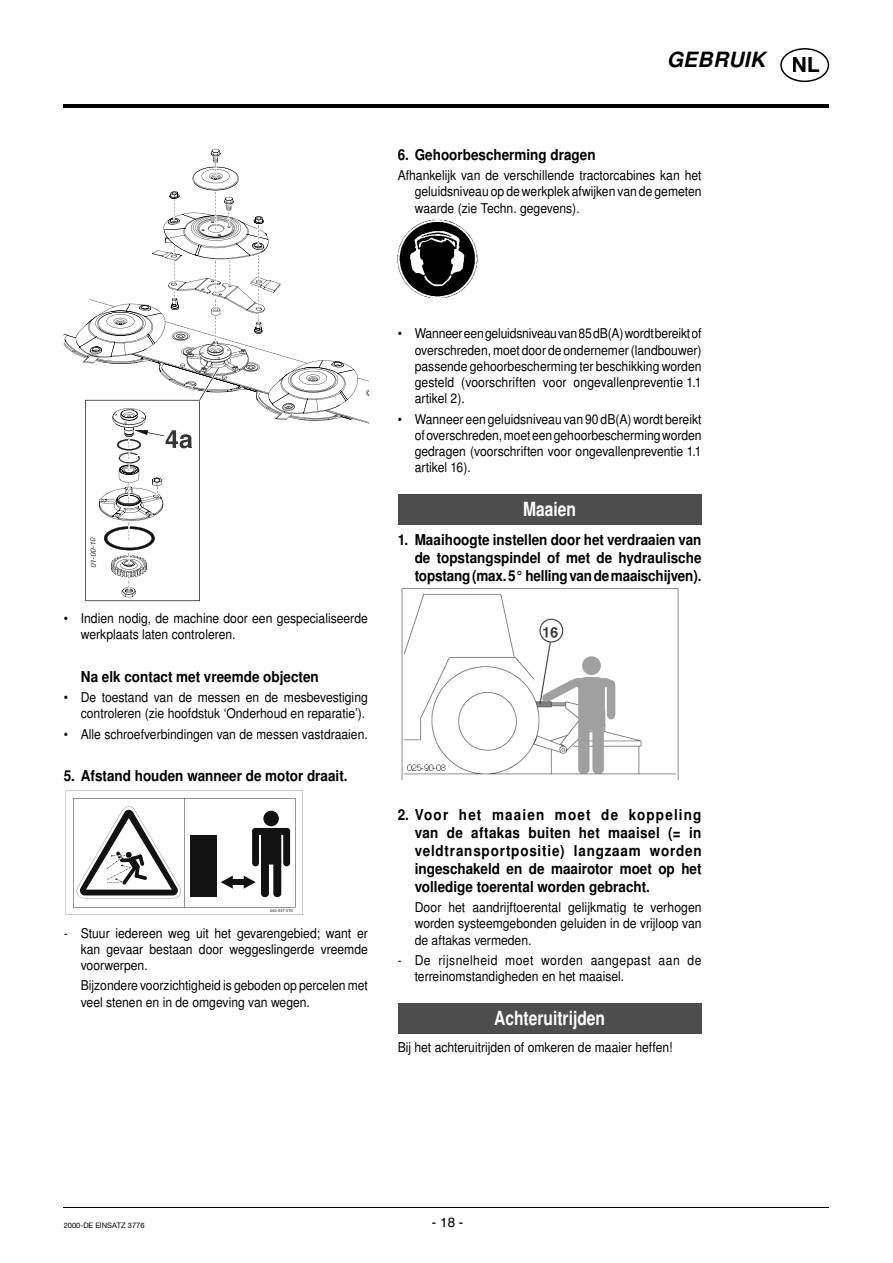
<style>
.page{position:relative;width:893px;height:1263px;background:#fff}
.page>*{position:absolute;margin:0;border:0;box-sizing:border-box;transform-origin:0 0}
.t1{font:italic 700 21px "Nimbus Sans LOT";letter-spacing:.015em;color:#000}
.t2{font:700 21px "Helvetica Neue";color:#000}
.t3{font:700 19.5px "Nimbus Sans LOT";color:#fff;scale:.8 1}
.t4{font:700 15px/18px "Nimbus Sans LOT";color:#000;text-align:justify;scale:.9 1}
.t5{font:13.5px/16.2px "Nimbus Sans LOT";color:#000;text-align:justify;scale:.9 1}
.t6{font:13.5px/16.2px "Nimbus Sans LOT";letter-spacing:.025em;color:#000;scale:.9 1}
.t7{font:13.5px "Helvetica";color:#000}
.t8{font:italic 7.8px "Helvetica";color:#121212}
.t9{font:7.5px "Helvetica Neue";color:#000}
.t10{font:4.35px "Helvetica";letter-spacing:-.02em;color:#363536}
</style>
<div class="page">
<hr style="left:64px;top:105px;width:765px;height:3px;background:#000">
<hr style="left:64px;top:1207px;width:765px;height:1px;background:#000">
<svg style="left:780px;top:48px;width:49px;height:34px"></svg>
<svg style="left:64px;top:149px;width:305px;height:452px"></svg>
<svg style="left:199px;top:367px;width:20px;height:34px"></svg>
<div style="left:64px;top:789px;width:241px;height:128px;background:linear-gradient(to right,#fff,#fff)"></div>
<svg style="left:66px;top:791px;width:237px;height:124px"></svg>
<div style="left:398px;top:495px;width:303px;height:30px;background:#4d4d4d"></div>
<div style="left:398px;top:1004px;width:303px;height:30px;background:#4d4d4d"></div>
<img style="left:398px;top:220px;width:80px;height:78px">
<img style="left:402px;top:588px;width:277px;height:191px">
<h1 class="t1" style="left:667px;top:47px;width:100px">GEBRUIK</h1>
<h1 class="t2" style="left:792px;top:52px;width:30px">NL</h1>
<p class="t4" style="left:398px;top:146px;width:221px">6. gehoorbescherming dragen</p>
<p class="t5" style="left:415px;top:168px;width:320px;text-indent:-17px">Afhankelijk van de verschillende tractorcabines kan het geluidsniveau op de werkplek afwijken van de gemeten waarde (zie Techn. gegevens).</p>
<p class="t8" style="left:89px;top:568px;width:32px;rotate:-91deg">01-00-10</p>
<p class="t5" style="left:81px;top:610px;width:320px;text-indent:-17px">• Indien nodig, de machine door een gespecialiseerde werkplaats laten controleren.</p>
<p class="t4" style="left:81px;top:668px;width:266px">Na elk contact met vreemde objecten</p>
<p class="t5" style="left:64px;top:690px;width:339px;text-align:right">• De toestand van de messen en de mesbevestiging controleren (zie hoofdstuk ‘Onderhoud en reparatie’).</p>
<p class="t5" style="left:64px;top:726px;width:339px">• Alle schroefverbindingen van de messen vastdraaien.</p>
<p class="t4" style="left:64px;top:768px;width:317px">5. Afstand houden wanneer de motor draait.</p>
<p class="t10" style="left:270px;top:907px;width:25px">bsb 447 410</p>
<p class="t5" style="left:81px;top:925px;width:320px;text-indent:-17px">- Stuur iedereen weg uit het gevarengebied; want er kan gevaar bestaan door weggeslingerde vreemde voorwerpen.</p>
<p class="t5" style="left:81px;top:978px;width:320px">Bijzondere voorzichtigheid is geboden op percelen met veel stenen en in de omgeving van wegen.</p>
<p class="t5" style="left:415px;top:326px;width:320px;text-indent:-17px">• Wanneereengeluidsniveauvan85dB(A)wordtbereiktof overschreden, moet door de ondernemer (landbouwer) passende gehoorbescherming ter beschikking worden gesteld (voorschriften voor ongevallenpreventie 1.1 artikel 2).</p>
<p class="t5" style="left:415px;top:411px;width:320px;text-indent:-17px">• Wanneer een geluidsniveau van 90 dB(A) wordt bereikt of overschreden, moet een gehoorbescherming worden gedragen (voorschriften voor ongevallenpreventie 1.1 artikel 16).</p>
<h2 class="t3" style="left:523px;top:498px;width:68px">Maaien</h2>
<p class="t4" style="left:415px;top:531px;width:320px;text-indent:-17px">1. Maaihoogte instellen door het verdraaien van de topstangspindel of met de hydraulische topstang (max. 5° helling van de maaischijven).</p>
<p class="t4" style="left:415px;top:806px;width:320px;text-indent:-17px">2. Voor het maaien moet de koppeling van de aftakas buiten het maaisel (= in veldtransportpositie) langzaam worden ingeschakeld en de maairotor moet op het volledige toerental worden gebracht.</p>
<p class="t5" style="left:415px;top:900px;width:320px">Door het aandrijftoerental gelijkmatig te verhogen worden systeemgebonden geluiden in de vrijloop van de aftakas vermeden.</p>
<p class="t6" style="left:415px;top:952px;width:320px;text-indent:-17px">- De rijsnelheid moet worden aangepast aan de terreinomstandigheden en het maaisel.</p>
<h2 class="t3" style="left:494px;top:1007px;width:140px">Achteruitrijden</h2>
<p class="t5" style="left:398px;top:1039px;width:307px">Bij het achteruitrijden of omkeren de maaier heffen!</p>
<p class="t9" style="left:64px;top:1220px;width:82px">2000-DE EINSATZ 3776</p>
<p class="t7" style="left:432px;top:1213px;width:33px">- 18 -</p>
</div>
